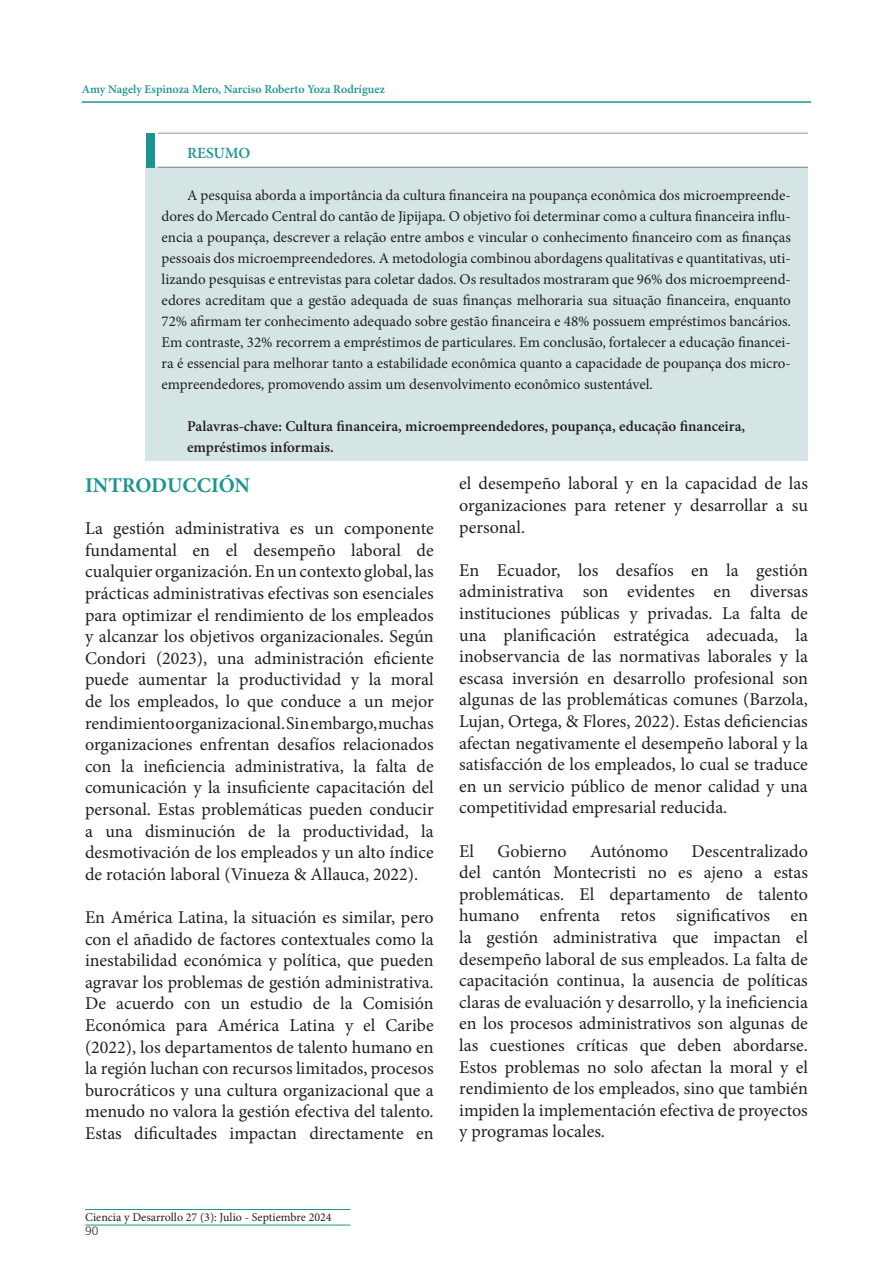
<style>
.page{position:relative;width:893px;height:1263px;background:#fff}
.page>*{position:absolute;margin:0;border:0;box-sizing:border-box;transform-origin:0 0}
.t1{font:700 21px "Minion Pro";color:#1c9590}
.t2{font:18px/21.6px "Minion Pro";color:#231f20;text-align:justify}
.t3{font:600 15.6px "Minion Pro";letter-spacing:-.005em;color:#1c9590}
.t4{font:15px/21px "Minion Pro";letter-spacing:-.005em;color:#231f20;text-align:justify}
.t5{font:600 15px "Minion Pro";color:#231f20}
.t6{font:600 12px "Minion Pro";letter-spacing:-.005em;color:#1c9590}
.t7{font:12px "Minion Pro";color:#231f20}
.t8{font:300 12px "Frutiger";color:#231f20}
</style>
<div class="page">
<hr style="left:82px;top:101px;width:729px;height:2px;background:#1c9590">
<hr style="left:85px;top:1209px;width:265px;height:1px;background:#1c9590">
<hr style="left:85px;top:1225px;width:265px;height:1px;background:#1c9590">
<div style="left:146px;top:166px;width:662px;height:295px;background:#d5e5e5"></div>
<div style="left:146px;top:133px;width:8px;height:35px;background:#1c9590"></div>
<hr style="left:158px;top:133px;width:650px;height:1px;background:#939598">
<hr style="left:158px;top:167px;width:650px;height:1px;background:#939598">
<p class="t6" style="left:82px;top:80px;width:305px">Amy Nagely Espinoza Mero, Narciso Roberto Yoza Rodríguez</p>
<p class="t3" style="left:187px;top:142px;width:65px">RESUMO</p>
<p class="t4" style="left:162px;top:185px;width:631px;text-indent:26px">A pesquisa aborda a importância da cultura financeira na poupança econômica dos microempreende&shy;dores do Mercado Central do cantão de Jipijapa. O objetivo foi determinar como a cultura financeira influ&shy;encia a poupança, descrever a relação entre ambos e vincular o conhecimento financeiro com as finanças pessoais dos microempreendedores. A metodologia combinou abordagens qualitativas e quantitativas, uti&shy;lizando pesquisas e entrevistas para coletar dados. Os resultados mostraram que 96% dos microempreend&shy;edores acreditam que a gestão adequada de suas finanças melhoraria sua situação financeira, enquanto 72% afirmam ter conhecimento adequado sobre gestão financeira e 48% possuem empréstimos bancários.<br>Em contraste, 32% recorrem a empréstimos de particulares. Em conclusão, fortalecer a educação financei&shy;ra é essencial para melhorar tanto a estabilidade econômica quanto a capacidade de poupança dos micro&shy;empreendedores, promovendo assim um desenvolvimento econômico sustentável.</p>
<p class="t5" style="left:187px;top:416px;width:560px">Palavras-chave: Cultura financeira, microempreendedores, poupança, educação financeira,</p>
<p class="t5" style="left:187px;top:437px;width:148px">empréstimos informais.</p>
<p class="t1" style="left:85px;top:470px;width:167px">INTRODUCCIÓN</p>
<p class="t2" style="left:85px;top:518px;width:350px">La gestión administrativa es un componente fundamental en el desempeño laboral de cualquier organización. En un contexto global, las prácticas administrativas efectivas son esenciales para optimizar el rendimiento de los empleados y alcanzar los objetivos organizacionales. Según Condori (2023), una administración eficiente puede aumentar la productividad y la moral de los empleados, lo que conduce a un mejor rendimiento organizacional. Sin embargo, muchas organizaciones enfrentan desafíos relacionados con la ineficiencia administrativa, la falta de comunicación y la insuficiente capacitación del personal. Estas problemáticas pueden conducir a una disminución de la productividad, la desmotivación de los empleados y un alto índice de rotación laboral (Vinueza &amp; Allauca, 2022).</p>
<p class="t2" style="left:85px;top:906px;width:350px">En América Latina, la situación es similar, pero con el añadido de factores contextuales como la inestabilidad económica y política, que pueden agravar los problemas de gestión administrativa.<br>De acuerdo con un estudio de la Comisión Económica para América Latina y el Caribe (2022), los departamentos de talento humano en la región luchan con recursos limitados, procesos burocráticos y una cultura organizacional que a menudo no valora la gestión efectiva del talento.<br>Estas dificultades impactan directamente en</p>
<p class="t2" style="left:459px;top:473px;width:350px">el desempeño laboral y en la capacidad de las organizaciones para retener y desarrollar a su personal.</p>
<p class="t2" style="left:459px;top:559px;width:350px">En Ecuador, los desafíos en la gestión administrativa son evidentes en diversas instituciones públicas y privadas. La falta de una planificación estratégica adecuada, la inobservancia de las normativas laborales y la escasa inversión en desarrollo profesional son algunas de las problemáticas comunes (Barzola, Lujan, Ortega, &amp; Flores, 2022). Estas deficiencias afectan negativamente el desempeño laboral y la satisfacción de los empleados, lo cual se traduce en un servicio público de menor calidad y una competitividad empresarial reducida.</p>
<p class="t2" style="left:459px;top:840px;width:16px">El</p>
<p class="t2" style="left:498px;top:840px;width:71px">Gobierno</p>
<p class="t2" style="left:590px;top:840px;width:79px">Autónomo</p>
<p class="t2" style="left:459px;top:840px;width:350px;text-indent:232px">Descentralizado del cantón Montecristi no es ajeno a estas problemáticas. El departamento de talento humano enfrenta retos significativos en la gestión administrativa que impactan el desempeño laboral de sus empleados. La falta de capacitación continua, la ausencia de políticas claras de evaluación y desarrollo, y la ineficiencia en los procesos administrativos son algunas de las cuestiones críticas que deben abordarse.<br>Estos problemas no solo afectan la moral y el rendimiento de los empleados, sino que también impiden la implementación efectiva de proyectos y programas locales.</p>
<p class="t7" style="left:85px;top:1209px;width:248px">Ciencia y Desarrollo 27 (3): Julio - Septiembre 2024</p>
<p class="t8" style="left:85px;top:1222px;width:15px">90</p>
</div>
